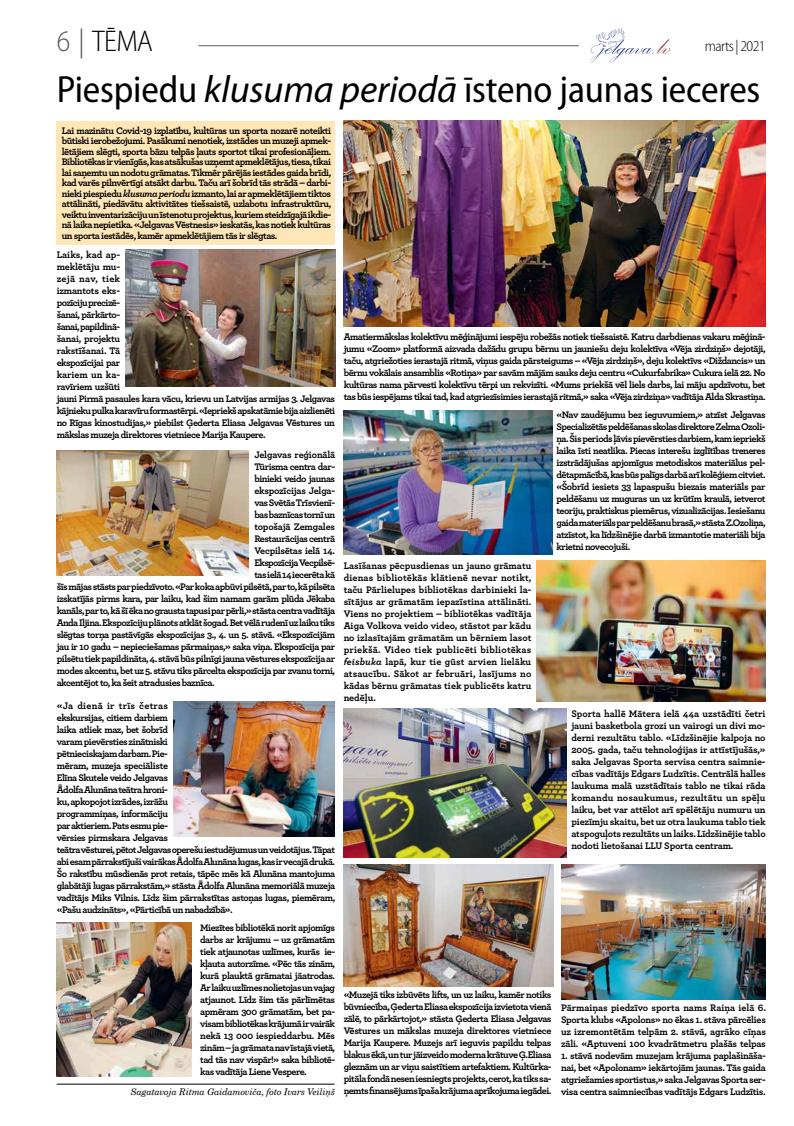
<style>
.page{position:relative;width:794px;height:1126px;background:#fff}
.page>*{position:absolute;margin:0;border:0;box-sizing:border-box;transform-origin:0 0}
.t1{font:semi-condensed 38px "Myriad Pro";letter-spacing:-.005em;color:#000}
.t2{font:300 semi-condensed 30px "Myriad Pro";color:#000}
.t3{font:300 semi-condensed 15px "Myriad Pro";letter-spacing:-.04em;color:#000}
.t4{font:700 10px/12px "Archer";letter-spacing:-.05em;color:#000;text-align:justify}
.t5{font:700 10px "Archer";letter-spacing:-.025em;color:#000}
.t6{font:700 10px "Archer";letter-spacing:-.02em;color:#000}
.t7{font:700 10px "Archer";letter-spacing:-.015em;color:#000}
.s1{color:#58595b}
.s2{font-style:italic;font-stretch:normal}
.s3{font-style:italic}
</style>
<div class="page">
<svg style="left:590px;top:29px;width:81px;height:34px"></svg>
<hr style="left:198px;top:45px;width:381px;height:1px;background:#58595b">
<div style="left:57px;top:121px;width:278px;height:123px;background:#ffe6b7"></div>
<img style="left:561px;top:864px;width:204px;height:135px">
<img style="left:344px;top:410px;width:208px;height:144px">
<img style="left:344px;top:708px;width:222px;height:149px">
<img style="left:57px;top:922px;width:135px;height:154px">
<img style="left:344px;top:864px;width:209px;height:122px">
<img style="left:536px;top:560px;width:229px;height:141px">
<img style="left:344px;top:121px;width:421px;height:205px">
<img style="left:57px;top:450px;width:192px;height:125px">
<hr style="left:57px;top:1083px;width:277px;height:1px;background:#000">
<img style="left:126px;top:249px;width:209px;height:138px">
<img style="left:174px;top:701px;width:160px;height:135px">
<h2 class="t2" style="left:57px;top:23px;width:98px"><span class="s1">6 |</span> TĒMA</h2>
<h3 class="t3" style="left:705px;top:37px;width:62px">marts | 2021</h3>
<h1 class="t1" style="left:57px;top:66px;width:705px">Piespiedu <span class="s2">klusuma periodā</span> īsteno jaunas ieceres</h1>
<p class="t4" style="left:62px;top:124px;width:271px;line-height:10.5px">Lai mazinātu Covid-19 izplatību, kultūras un sporta nozarē noteikti būtiski ierobežojumi. Pasākumi nenotiek, izstādes un muzeji apmek&shy;lētājiem slēgti, sporta bāzu telpās ļauts sportot tikai profesionāļiem.<br>Bibliotēkas ir vienīgās, kas atsākušas uzņemt apmeklētājus, tiesa, tikai lai saņemtu un nodotu grāmatas. Tikmēr pārējās iestādes gaida brīdi, kad varēs pilnvērtīgi atsākt darbu. Taču arī šobrīd tās strādā – darbi&shy;nieki piespiedu <span class="s3">klusuma periodu</span> izmanto, lai ar apmeklētājiem tiktos attālināti, piedāvātu aktivitātes tiešsaistē, uzlabotu infrastruktūru, veiktu inventarizāciju un īstenotu projektus, kuriem steidzīgajā ikdie&shy;nā laika nepietika. «Jelgavas Vēstnesis» ieskatās, kas notiek kultūras un sporta iestādēs, kamēr apmeklētājiem tās ir slēgtas.</p>
<p class="t4" style="left:57px;top:247px;width:280px;text-align:left">Laiks, kad ap-<br>meklētāju mu-<br>zejā nav, tiek<br>izmantots eks-<br>pozīciju precizē-<br>šanai, pārkārto-<br>šanai, papildinā-<br>šanai, projektu<br>rakstīšanai. Tā<br>ekspozīcijai par<br>kariem un ka-<br>ravīriem uzšūti<br>jauni Pirmā pasaules kara vācu, krievu un Latvijas armijas 3. Jelgavas kājnieku pulka karavīru formastērpi. «Iepriekš apskatāmie bija aizlienēti no Rīgas kinostudijas,» piebilst Ģederta Eliasa Jelgavas Vēstures un mākslas muzeja direktores vietniece Marija Kaupere.</p>
<p class="t5" style="left:254px;top:447px;width:82px">Jelgavas reģionālā</p>
<p class="t4" style="left:254px;top:460px;width:82px">Tūrisma centra dar-</p>
<p class="t4" style="left:254px;top:472px;width:82px">binieki veido jaunas</p>
<p class="t6" style="left:254px;top:483px;width:82px">ekspozīcijas Jelga-</p>
<p class="t4" style="left:254px;top:496px;width:82px">vas Svētās Trīsvienī-</p>
<p class="t4" style="left:254px;top:508px;width:82px">bas baznīcas tornī un</p>
<p class="t7" style="left:254px;top:519px;width:82px">topošajā Zemgales</p>
<p class="t4" style="left:254px;top:532px;width:82px">Restaurācijas centrā</p>
<p class="t5" style="left:254px;top:543px;width:82px">Vecpilsētas ielā 14.</p>
<p class="t4" style="left:254px;top:556px;width:82px">Ekspozīcija Vecpilsē-</p>
<p class="t4" style="left:254px;top:568px;width:82px">tas ielā 14 iecerēta kā</p>
<p class="t4" style="left:57px;top:580px;width:280px">šīs mājas stāsts par piedzīvoto. «Par koka apbūvi pilsētā, par to, kā pilsēta</p>
<p class="t4" style="left:57px;top:592px;width:280px">izskatījās pirms kara, par laiku, kad šim namam garām plūda Jēkaba</p>
<p class="t4" style="left:57px;top:604px;width:280px">kanāls, par to, kā šī ēka no grausta tapusi par pērli,» stāsta centra vadītāja</p>
<p class="t4" style="left:57px;top:616px;width:280px">Anda Iljina. Ekspozīciju plānots atklāt šogad. Bet vēlā rudenī uz laiku tiks</p>
<p class="t4" style="left:57px;top:628px;width:280px">slēgtas torņa pastāvīgās ekspozīcijas 3., 4. un 5. stāvā. «Ekspozīcijām</p>
<p class="t4" style="left:57px;top:640px;width:280px">jau ir 10 gadu – nepieciešamas pārmaiņas,» saka viņa. Ekspozīcija par</p>
<p class="t4" style="left:57px;top:652px;width:280px">pilsētu tiek papildināta, 4. stāvā būs pilnīgi jauna vēstures ekspozīcija ar</p>
<p class="t4" style="left:57px;top:664px;width:280px">modes akcentu, bet uz 5. stāvu tiks pārcelta ekspozīcija par zvanu torni,</p>
<p class="t4" style="left:57px;top:676px;width:160px">akcentējot to, ka šeit atradusies baznīca.</p>
<p class="t4" style="left:344px;top:330px;width:423px">Amatiermākslas kolektīvu mēģinājumi iespēju robežās notiek tiešsaistē. Katru darbdienas vakaru mēģinā&shy;jumu «Zoom» platformā aizvada dažādu grupu bērnu un jauniešu deju kolektīva «Vēja zirdziņš» dejotāji, taču, atgriežoties ierastajā ritmā, viņus gaida pārsteigums – «Vēja zirdziņš», deju kolektīvs «Diždancis» un bērnu vokālais ansamblis «Rotiņa» par savām mājām sauks deju centru «Cukurfabrika» Cukura ielā 22. No kultūras nama pārvesti kolektīvu tērpi un rekvizīti. «Mums priekšā vēl liels darbs, lai māju apdzīvotu, bet tas būs iespējams tikai tad, kad atgriezīsimies ierastajā ritmā,» saka «Vēja zirdziņa» vadītāja Alda Skrastiņa.</p>
<p class="t4" style="left:556px;top:408px;width:211px">«Nav zaudējumu bez ieguvumiem,» atzīst Jelgavas Specializētās peldēšanas skolas direktore Zelma Ozoli&shy;ņa. Šis periods ļāvis pievērsties darbiem, kam iepriekš laika īsti neatlika. Piecas interešu izglītības treneres izstrādājušas apjomīgus metodiskos materiālus pel&shy;dētapmācībā, kas būs palīgs darbā arī kolēģiem citviet. «Šobrīd iesiets 33 lapaspušu biezais materiāls par peldēšanu uz muguras un uz krūtīm kraulā, ietverot teoriju, praktiskus piemērus, vizualizācijas. Iesiešanu gaida materiāls par peldēšanu brasā,» stāsta Z.Ozoliņa, atzīstot, ka līdzšinējie darbā izmantotie materiāli bija krietni novecojuši.</p>
<p class="t4" style="left:344px;top:558px;width:189px">Lasīšanas pēcpusdienas un jauno grāmatu dienas bibliotēkās klātienē nevar notikt, taču Pārlielupes bibliotēkas darbinieki la&shy;sītājus ar grāmatām iepazīstina attālināti.<br>Viens no projektiem – bibliotēkas vadītāja Aiga Volkova veido video, stāstot par kādu no izlasītajām grāmatām un bērniem lasot priekšā. Video tiek publicēti bibliotēkas <span class="s3">feisbuka</span> lapā, kur tie gūst arvien lielāku atsaucību. Sākot ar februāri, lasījums no kādas bērnu grāmatas tiek publicēts katru nedēļu.</p>
<p class="t4" style="left:57px;top:699px;width:280px;text-align:left">«Ja dienā ir trīs četras<br>ekskursijas, citiem darbiem<br>laika atliek maz, bet šobrīd<br>varam pievērsties zinātniski<br>pētnieciskajam darbam. Pie-<br>mēram, muzeja speciāliste<br>Elīna Skutele veido Jelgavas<br>Ādolfa Alunāna teātra hroni-<br>ku, apkopojot izrādes, izrāžu<br>programmiņas, informāciju<br>par aktieriem. Pats esmu pie-<br>vērsies pirmskara Jelgavas<br>teātra vēsturei, pētot Jelgavas operešu iestudējumus un veidotājus. Tāpat abi esam pārrakstījuši vairākas Ādolfa Alunāna lugas, kas ir vecajā drukā.<br>Šo rakstību mūsdienās prot retais, tāpēc mēs kā Alunāna mantojuma glabātāji lugas pārrakstām,» stāsta Ādolfa Alunāna memoriālā muzeja vadītājs Miks Vilnis. Līdz šim pārrakstītas astoņas lugas, piemēram, «Pašu audzināts», «Pārticībā un nabadzībā».</p>
<p class="t4" style="left:200px;top:921px;width:136px">Miezītes bibliotēkā norit apjomīgs darbs ar krājumu – uz grāmatām tiek atjaunotas uzlīmes, kurās ie&shy;kļauta autorzīme. «Pēc tās zinām, kurā plauktā grāmatai jāatrodas.<br>Ar laiku uzlīmes nolietojas un vajag atjaunot. Līdz šim tās pārlīmētas apmēram 300 grāmatām, bet pa&shy;visam bibliotēkas krājumā ir vairāk nekā 13 000 iespieddarbu. Mēs zinām – ja grāmata nav īstajā vietā, tad tās nav vispār!» saka bibliotē&shy;kas vadītāja Liene Vespere.</p>
<p class="t4" style="left:571px;top:706px;width:196px">Sporta hallē Mātera ielā 44a uzstādīti četri jauni basketbola grozi un vairogi un divi mo&shy;derni rezultātu tablo. «Līdzšinējie kalpoja no 2005. gada, taču tehnoloģijas ir attīstījušās,» saka Jelgavas Sporta servisa centra saimnie&shy;cības vadītājs Edgars Ludzītis. Centrālā halles laukuma malā uzstādītais tablo ne tikai rāda komandu nosaukumus, rezultātu un spēļu laiku, bet var attēlot arī spēlētāju numuru un piezīmju skaitu, bet uz otra laukuma tablo tiek atspoguļots rezultāts un laiks. Līdzšinējie tablo nodoti lietošanai LLU Sporta centram.</p>
<p class="t4" style="left:131px;top:987px;width:422px;text-align:right">«Muzejā tiks izbūvēts lifts, un uz laiku, kamēr notiks<br>būvniecība, Ģederta Eliasa ekspozīcija izvietota vienā<br>zālē, to pārkārtojot,» stāsta Ģederta Eliasa Jelgavas<br>Vēstures un mākslas muzeja direktores vietniece<br>Marija Kaupere. Muzejs arī ieguvis papildu telpas<br>blakus ēkā, un tur jāizveido moderna krātuve Ģ.Eliasa<br>gleznām un ar viņu saistītiem artefaktiem. Kultūrka-<br>pitāla fondā nesen iesniegts projekts, cerot, ka tiks sa-<br><sub>Sagatavoja</sub> <sub>Ritma</sub> <sub>Gaidamoviča,</sub> <sub>foto</sub> <sub>Ivars</sub> <sub>Veiliņš</sub> ņemts finansējums īpaša krājuma aprīkojuma iegādei.</p>
<p class="t4" style="left:561px;top:1000px;width:206px">Pārmaiņas piedzīvo sporta nams Raiņa ielā 6.<br>Sporta klubs «Apolons» no ēkas 1. stāva pārcēlies uz izremontētām telpām 2. stāvā, agrāko cīņas zāli. «Aptuveni 100 kvadrātmetru plašās telpas</p>
<p class="t4" style="left:561px;top:1048px;width:206px">1. stāvā nodevām muzejam krājuma paplašināša&shy;nai, bet «Apolonam» iekārtojām jaunas. Tās gaida atgriežamies sportistus,» saka Jelgavas Sporta ser&shy;visa centra saimniecības vadītājs Edgars Ludzītis.</p>
</div>
